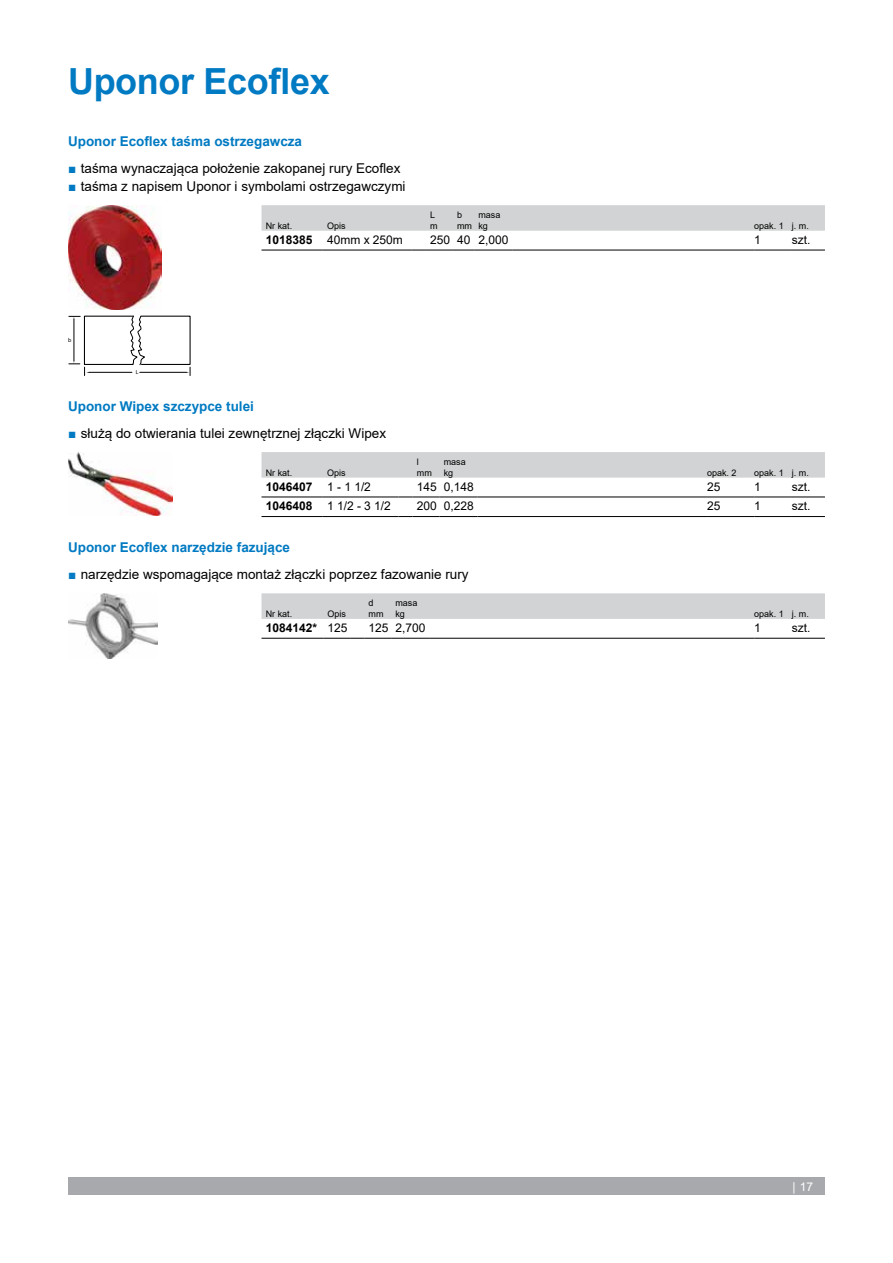
<style>
.page{position:relative;width:893px;height:1263px;background:#fff}
.page>*{position:absolute;margin:0;border:0;box-sizing:border-box;transform-origin:0 0}
.t1{font:700 36px "Arial";letter-spacing:-.01em;color:#007ac2}
.t2{font:13.5px "Arial";color:#000}
.t3{font:700 13.5px "Arial";color:#007ac2}
.t4{font:12px "Arial";color:#000}
.t5{font:700 12px "Arial";color:#000}
.t6{font:12px "Arial";color:#fff}
.t7{font:9px/10.8px "Arial";color:#000}
.t8{font:5.7px "Myriad";color:#000}
.s1{font-weight:700;color:#007ac2}
.s2{font-weight:700}
.s3{font-weight:400}
</style>
<div class="page">
<div style="left:68px;top:1178px;width:757px;height:17px;background:#a7a9ac"></div>
<svg style="left:69px;top:316px;width:122px;height:59px"></svg>
<div style="left:261px;top:205px;width:564px;height:26px;background:#d1d3d4"></div>
<hr style="left:261px;top:250px;width:62px;height:1px;background:#000">
<hr style="left:323px;top:250px;width:89px;height:1px;background:#000">
<svg style="left:412px;top:250px;width:62px;height:1px"></svg>
<hr style="left:474px;top:250px;width:38px;height:1px;background:#000">
<hr style="left:512px;top:250px;width:242px;height:1px;background:#000">
<hr style="left:754px;top:250px;width:38px;height:1px;background:#000">
<hr style="left:792px;top:250px;width:33px;height:1px;background:#000">
<div style="left:261px;top:452px;width:564px;height:26px;background:#d1d3d4"></div>
<hr style="left:261px;top:497px;width:62px;height:1px;background:#000">
<hr style="left:323px;top:497px;width:75px;height:1px;background:#000">
<svg style="left:398px;top:497px;width:41px;height:1px"></svg>
<hr style="left:439px;top:497px;width:38px;height:1px;background:#000">
<hr style="left:477px;top:497px;width:230px;height:1px;background:#000">
<hr style="left:707px;top:497px;width:47px;height:1px;background:#000">
<hr style="left:754px;top:497px;width:38px;height:1px;background:#000">
<hr style="left:792px;top:497px;width:33px;height:1px;background:#000">
<hr style="left:261px;top:516px;width:62px;height:1px;background:#000">
<hr style="left:323px;top:516px;width:75px;height:1px;background:#000">
<svg style="left:398px;top:516px;width:41px;height:1px"></svg>
<hr style="left:439px;top:516px;width:38px;height:1px;background:#000">
<hr style="left:477px;top:516px;width:230px;height:1px;background:#000">
<hr style="left:707px;top:516px;width:47px;height:1px;background:#000">
<hr style="left:754px;top:516px;width:38px;height:1px;background:#000">
<hr style="left:792px;top:516px;width:33px;height:1px;background:#000">
<div style="left:261px;top:593px;width:564px;height:26px;background:#d1d3d4"></div>
<hr style="left:261px;top:638px;width:62px;height:1px;background:#000">
<svg style="left:323px;top:638px;width:68px;height:1px"></svg>
<hr style="left:391px;top:638px;width:38px;height:1px;background:#000">
<hr style="left:429px;top:638px;width:325px;height:1px;background:#000">
<hr style="left:754px;top:638px;width:38px;height:1px;background:#000">
<hr style="left:792px;top:638px;width:33px;height:1px;background:#000">
<img style="left:68px;top:205px;width:94px;height:104px">
<img style="left:68px;top:452px;width:104px;height:63px">
<img style="left:68px;top:593px;width:89px;height:66px">
<h1 class="t1" style="left:68px;top:56px;width:263px">Uponor Ecoflex</h1>
<p class="t3" style="left:68px;top:132px;width:236px">Uponor Ecoflex taśma ostrzegawcza</p>
<p class="t2" style="left:68px;top:159px;width:334px"><span class="s1">■</span> taśma wynaczająca położenie zakopanej rury Ecoflex</p>
<p class="t2" style="left:68px;top:177px;width:339px"><span class="s1">■</span> taśma z napisem Uponor i symbolami ostrzegawczymi</p>
<p class="t7" style="left:266px;top:220px;width:28px">Nr kat.</p>
<p class="t7" style="left:327px;top:220px;width:20px">Opis</p>
<p class="t7" style="left:430px;top:209px;width:9px">L m</p>
<p class="t7" style="left:457px;top:209px;width:16px">b mm</p>
<p class="t7" style="left:478px;top:209px;width:24px">masa kg</p>
<p class="t7" style="left:754px;top:220px;width:56px">opak. 1 j. m.</p>
<p class="t4" style="left:266px;top:231px;width:139px"><span class="s2">1018385</span> 40mm x 250m</p>
<p class="t4" style="left:430px;top:231px;width:80px">250 40 2,000</p>
<p class="t4" style="left:754px;top:231px;width:8px">1</p>
<p class="t4" style="left:792px;top:231px;width:20px">szt.</p>
<p class="t8" style="left:68px;top:338px;width:5px">b</p>
<p class="t8" style="left:136px;top:370px;width:4px">L</p>
<p class="t3" style="left:68px;top:397px;width:187px">Uponor Wipex szczypce tulei</p>
<p class="t2" style="left:68px;top:424px;width:320px"><span class="s1">■</span> służą do otwierania tulei zewnętrznej złączki Wipex</p>
<p class="t7" style="left:266px;top:467px;width:28px">Nr kat.</p>
<p class="t7" style="left:327px;top:467px;width:20px">Opis</p>
<p class="t7" style="left:417px;top:456px;width:16px">l mm</p>
<p class="t7" style="left:444px;top:456px;width:24px">masa kg</p>
<p class="t7" style="left:707px;top:467px;width:31px">opak. 2</p>
<p class="t7" style="left:754px;top:467px;width:56px">opak. 1 j. m.</p>
<p class="t5" style="left:266px;top:478px;width:107px">1046407 <span class="s3">1 - 1 1/2</span></p>
<p class="t4" style="left:417px;top:478px;width:58px">145 0,148</p>
<p class="t4" style="left:707px;top:478px;width:15px">25</p>
<p class="t4" style="left:754px;top:478px;width:8px">1</p>
<p class="t4" style="left:792px;top:478px;width:20px">szt.</p>
<p class="t4" style="left:266px;top:497px;width:127px"><span class="s2">1046408</span> 1 1/2 - 3 1/2</p>
<p class="t4" style="left:417px;top:497px;width:58px">200 0,228</p>
<p class="t4" style="left:707px;top:497px;width:15px">25</p>
<p class="t4" style="left:754px;top:497px;width:8px">1</p>
<p class="t4" style="left:792px;top:497px;width:20px">szt.</p>
<p class="t3" style="left:68px;top:538px;width:224px">Uponor Ecoflex narzędzie fazujące</p>
<p class="t2" style="left:68px;top:565px;width:402px"><span class="s1">■</span> narzędzie wspomagające montaż złączki poprzez fazowanie rury</p>
<p class="t7" style="left:266px;top:608px;width:28px">Nr kat.</p>
<p class="t7" style="left:327px;top:608px;width:20px">Opis</p>
<p class="t7" style="left:368px;top:597px;width:16px">d mm</p>
<p class="t7" style="left:395px;top:597px;width:24px">masa kg</p>
<p class="t7" style="left:754px;top:608px;width:56px">opak. 1 j. m.</p>
<p class="t5" style="left:266px;top:619px;width:83px">1084142* <span class="s3">125</span></p>
<p class="t4" style="left:368px;top:619px;width:58px">125 2,700</p>
<p class="t4" style="left:754px;top:619px;width:8px">1</p>
<p class="t4" style="left:792px;top:619px;width:20px">szt.</p>
<p class="t6" style="left:792px;top:1178px;width:22px">| 17</p>
</div>
